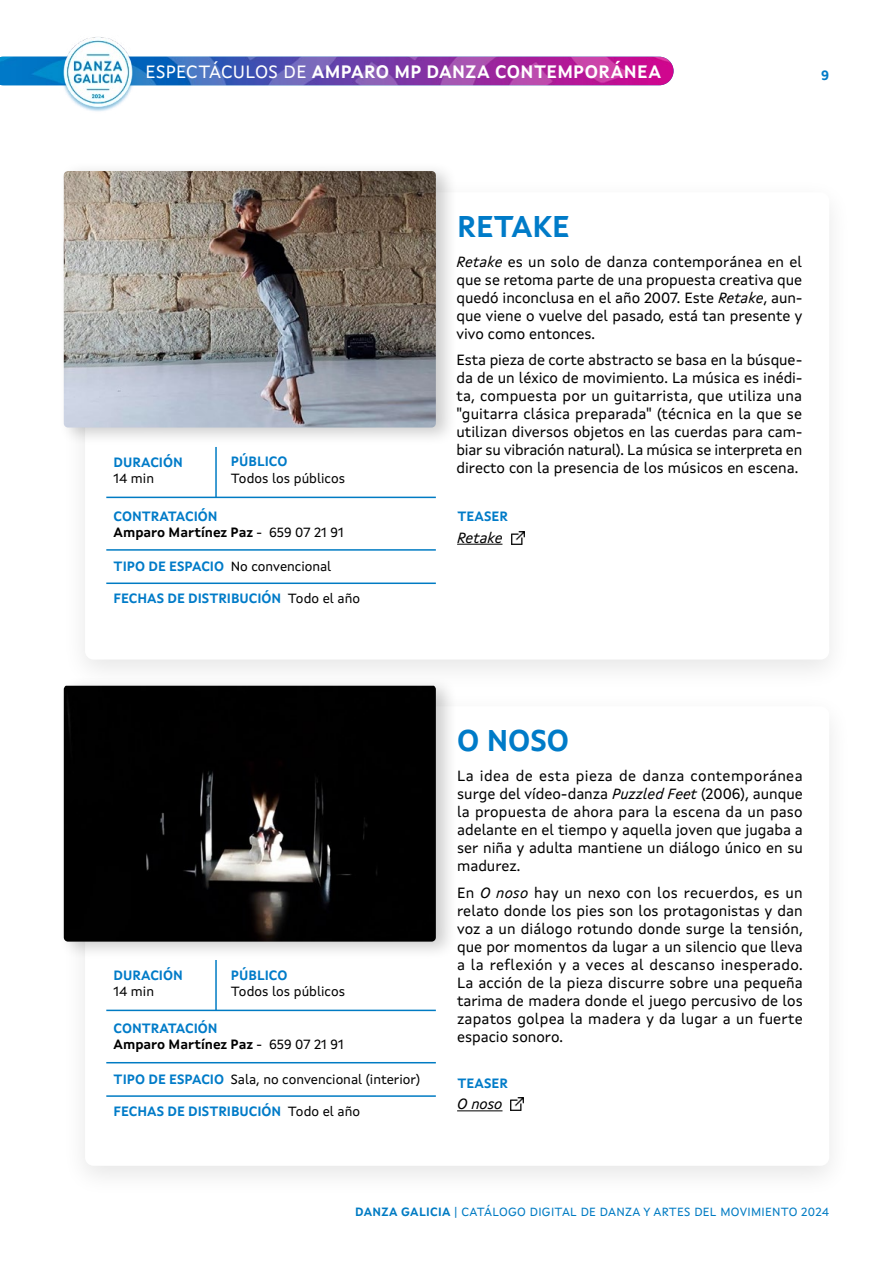
<style>
.page{position:relative;width:893px;height:1263px;background:#fff}
.page>*{position:absolute;margin:0;border:0;box-sizing:border-box;transform-origin:0 0}
.t1{font:700 30px "Xunta Sans";color:#007bc8}
.t2{font:700 18px "Xunta Sans";letter-spacing:.02em;color:#fff}
.t3{font:15px/18px "Xunta Sans";color:#000;text-align:justify}
.t4{font:italic 15px "Xunta Sans";color:#000}
.t5{font:13.5px "Xunta Sans";color:#000}
.t6{font:700 13.5px "Xunta Sans";color:#007bc8}
.t7{font:700 13.5px/16.5px "Xunta Sans";color:#000}
.t8{font:12px "Xunta Sans";letter-spacing:.025em;color:#007bc3}
.s1{font-weight:400}
.s2{color:#007bc8}
.s3{font-weight:700;color:#007bc8}
.s4{font-weight:400;color:#000}
.s5{font-style:italic}
.s6{font-weight:700}
</style>
<div class="page">
<img style="left:0;top:57px;width:674px;height:28px">
<div style="left:61px;top:177px;width:792px;height:515px;background:#fbfbfb"></div>
<div style="left:85px;top:192px;width:744px;height:467px;background:#fff;border-radius:9px"></div>
<div style="left:61px;top:691px;width:792px;height:507px;background:#000;opacity:.1"></div>
<div style="left:85px;top:706px;width:744px;height:460px;background:#fff;border-radius:9px"></div>
<hr style="left:457px;top:544px;width:45px;height:1px;background:#000">
<hr style="left:457px;top:1110px;width:45px;height:1px;background:#000">
<svg style="left:511px;top:531px;width:13px;height:13px"></svg>
<svg style="left:510px;top:1098px;width:13px;height:13px"></svg>
<div style="left:58px;top:161px;width:400px;height:285px;background:#000;opacity:.2"></div>
<img style="left:64px;top:171px;width:372px;height:256px">
<div style="left:58px;top:675px;width:400px;height:285px;background:#000;opacity:.2"></div>
<img style="left:64px;top:686px;width:372px;height:256px">
<hr style="left:106px;top:497px;width:330px;height:1px;background:#007bc3">
<hr style="left:106px;top:1010px;width:330px;height:1px;background:#007bc3">
<hr style="left:215px;top:447px;width:2px;height:50px;background:#007bc3">
<hr style="left:215px;top:960px;width:2px;height:50px;background:#007bc3">
<hr style="left:106px;top:549px;width:330px;height:2px;background:#007bc3">
<hr style="left:106px;top:1062px;width:330px;height:1px;background:#007bc3">
<hr style="left:106px;top:582px;width:330px;height:2px;background:#007bc3">
<hr style="left:106px;top:1095px;width:330px;height:2px;background:#007bc3">
<img style="left:60px;top:37px;width:77px;height:75px">
<p class="t2" style="left:145px;top:60px;width:517px"><span class="s1">ESPECTÁCULOS DE</span> AMPARO MP DANZA CONTEMPORÁNEA</p>
<p class="t6" style="left:821px;top:67px;width:10px">9</p>
<p class="t6" style="left:114px;top:454px;width:71px">DURACIÓN</p>
<p class="t5" style="left:114px;top:470px;width:42px">14 min</p>
<p class="t6" style="left:231px;top:454px;width:58px">PÚBLICO</p>
<p class="t5" style="left:231px;top:470px;width:116px">Todos los públicos</p>
<p class="t7" style="left:114px;top:508px;width:231px"><span class="s2">CONTRATACIÓN<br></span>Amparo Martínez Paz <span class="s1">- 659 07 21 91</span></p>
<p class="t5" style="left:114px;top:558px;width:219px"><span class="s3">TIPO DE ESPACIO</span> No convencional</p>
<p class="t6" style="left:114px;top:590px;width:248px">FECHAS DE DISTRIBUCIÓN <span class="s4">Todo el año</span></p>
<h1 class="t1" style="left:457px;top:208px;width:114px">RETAKE</h1>
<p class="t3" style="left:456px;top:252px;width:347px"><span class="s5">Retake</span> es un solo de danza contemporánea en el que se retoma parte de una propuesta creativa que quedó inconclusa en el año 2007. Este <span class="s5">Retake</span>, aun&shy;que viene o vuelve del pasado, está tan presente y vivo como entonces.</p>
<p class="t3" style="left:456px;top:351px;width:347px">Esta pieza de corte abstracto se basa en la búsque&shy;da de un léxico de movimiento. La música es inédi&shy;ta, compuesta por un guitarrista, que utiliza una "guitarra clásica preparada" (técnica en la que se utilizan diversos objetos en las cuerdas para cam&shy;biar su vibración natural). La música se interpreta en directo con la presencia de los músicos en escena.</p>
<p class="t6" style="left:457px;top:508px;width:52px">TEASER</p>
<p class="t4" style="left:457px;top:528px;width:47px">Retake</p>
<p class="t6" style="left:114px;top:967px;width:71px">DURACIÓN</p>
<p class="t5" style="left:114px;top:983px;width:42px">14 min</p>
<p class="t6" style="left:231px;top:967px;width:58px">PÚBLICO</p>
<p class="t5" style="left:231px;top:983px;width:116px">Todos los públicos</p>
<p class="t7" style="left:114px;top:1020px;width:231px"><span class="s2">CONTRATACIÓN<br></span>Amparo Martínez Paz <span class="s1">- 659 07 21 91</span></p>
<p class="t5" style="left:114px;top:1071px;width:308px"><span class="s3">TIPO DE ESPACIO</span> Sala, no convencional (interior)</p>
<p class="t6" style="left:114px;top:1103px;width:248px">FECHAS DE DISTRIBUCIÓN <span class="s4">Todo el año</span></p>
<h1 class="t1" style="left:457px;top:722px;width:114px">O NOSO</h1>
<p class="t3" style="left:457px;top:767px;width:347px">La idea de esta pieza de danza contemporánea surge del vídeo-danza <span class="s5">Puzzled Feet</span> (2006), aunque la propuesta de ahora para la escena da un paso adelante en el tiempo y aquella joven que jugaba a ser niña y adulta mantiene un diálogo único en su madurez.</p>
<p class="t3" style="left:457px;top:883px;width:347px">En <span class="s5">O noso</span> hay un nexo con los recuerdos, es un relato donde los pies son los protagonistas y dan voz a un diálogo rotundo donde surge la tensión, que por momentos da lugar a un silencio que lleva a la reflexión y a veces al descanso inesperado.<br>La acción de la pieza discurre sobre una pequeña tarima de madera donde el juego percusivo de los zapatos golpea la madera y da lugar a un fuerte espacio sonoro.</p>
<p class="t6" style="left:457px;top:1075px;width:52px">TEASER</p>
<p class="t4" style="left:457px;top:1095px;width:47px">O noso</p>
<p class="t8" style="left:355px;top:1204px;width:475px"><span class="s6">DANZA GALICIA</span> | CATÁLOGO DIGITAL DE DANZA Y ARTES DEL MOVIMIENTO 2024</p>
</div>
